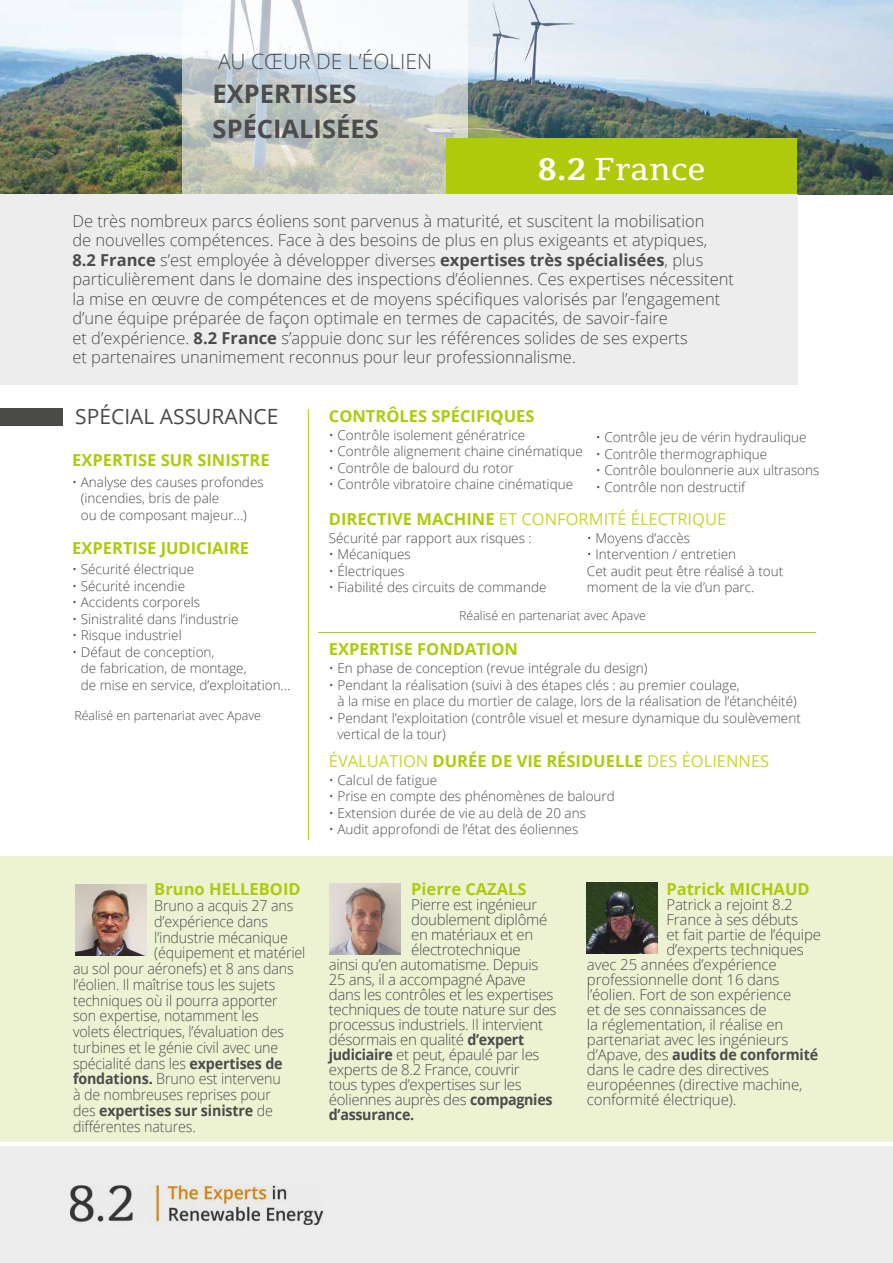
<style>
.page{position:relative;width:893px;height:1263px;background:#fff}
.page>*{position:absolute;margin:0;border:0;box-sizing:border-box;transform-origin:0 0}
.t1{font:31.5px "Tienne";color:#fff}
.t2{font:700 25.5px/34.5px "Open Sans";color:#4c4b4d}
.t3{font:300 21px "Open Sans";color:#4c4b4d}
.t4{font:21px "Open Sans";color:#4a4a49}
.t5{font:300 16.5px/19.5px "Open Sans";color:#4c4b4d}
.t6{font:700 16.5px "Open Sans";color:#afca0b}
.t7{font:16.5px "Open Sans";color:#c7d530}
.t8{font:300 15px "Open Sans";letter-spacing:-.01em;color:#4c4b4d}
.t9{font:300 15px "Open Sans";letter-spacing:-.01em;color:#4c4b4d;scale:.95 1}
.t10{font:700 15px "Open Sans";letter-spacing:-.01em;color:#4c4b4d;scale:.95 1}
.t11{font:300 13.5px/16.5px "Open Sans";color:#4c4b4d}
.t12{font:300 12.45px "Open Sans";color:#4c4b4d}
.s1{font-weight:700}
.s2{font-weight:300}
.s3{font-weight:700;color:#afca0b}
</style>
<div class="page">
<div style="left:0;top:856px;width:893px;height:285px;background:#edf2d2"></div>
<img style="left:0;top:0;width:893px;height:195px">
<svg style="left:183px;top:0;width:285px;height:195px"></svg>
<hr style="left:308px;top:409px;width:1px;height:431px;background:#afca0b">
<hr style="left:318px;top:632px;width:498px;height:1px;background:#afca0b">
<div style="left:0;top:408px;width:63px;height:17px;background:#4a4a49"></div>
<img style="left:586px;top:882px;width:71px;height:71px">
<img style="left:329px;top:883px;width:71px;height:71px">
<img style="left:75px;top:884px;width:71px;height:71px">
<div style="left:0;top:1147px;width:893px;height:116px;background:#ededed"></div>
<img style="left:70px;top:1185px;width:253px;height:40px">
<div style="left:446px;top:139px;width:351px;height:55px;background:#afca0b"></div>
<div style="left:0;top:195px;width:797px;height:190px;background:#ededed"></div>
<p class="t3" style="left:218px;top:47px;width:216px">AU CŒUR DE L’ÉOLIEN</p>
<p class="t2" style="left:213px;top:76px;width:168px">EXPERTISES<br>SPÉCIALISÉES</p>
<p class="t1" style="left:538px;top:149px;width:169px"><span class="s1">8.2</span> France</p>
<p class="t5" style="left:72px;top:211px;width:663px">De très nombreux parcs éoliens sont parvenus à maturité, et suscitent la mobilisation<br>de nouvelles compétences. Face à des besoins de plus en plus exigeants et atypiques, <span class="s1">8.2 France</span> s’est employée à développer diverses <span class="s1">expertises très spécialisées</span>, plus particulièrement dans le domaine des inspections d’éoliennes. Ces expertises nécessitent la mise en œuvre de compétences et de moyens spécifiques valorisés par l’engagement d’une équipe préparée de façon optimale en termes de capacités, de savoir-faire<br>et d’expérience. <span class="s1">8.2 France</span> s’appuie donc sur les références solides de ses experts<br>et partenaires unanimement reconnus pour leur professionnalisme.</p>
<p class="t4" style="left:75px;top:402px;width:205px">SPÉCIAL ASSURANCE</p>
<p class="t6" style="left:72px;top:448px;width:199px">EXPERTISE SUR SINISTRE</p>
<p class="t11" style="left:81px;top:473px;width:184px;text-indent:-9px">• Analyse des causes profondes (incendies, bris de pale<br>ou de composant majeur...)</p>
<p class="t6" style="left:72px;top:536px;width:178px">EXPERTISE JUDICIAIRE</p>
<p class="t11" style="left:72px;top:561px;width:123px">• Sécurité électrique</p>
<p class="t11" style="left:72px;top:577px;width:114px">• Sécurité incendie</p>
<p class="t11" style="left:72px;top:594px;width:129px">• Accidents corporels</p>
<p class="t11" style="left:72px;top:610px;width:168px">• Sinistralité dans l’industrie</p>
<p class="t11" style="left:72px;top:627px;width:111px">• Risque industriel</p>
<p class="t11" style="left:81px;top:643px;width:211px;text-indent:-9px">• Défaut de conception,<br>de fabrication, de montage,<br>de mise en service, d’exploitation...</p>
<p class="t12" style="left:74px;top:707px;width:188px">Réalisé en partenariat avec Apave</p>
<p class="t6" style="left:154px;top:878px;width:148px">Bruno HELLEBOID</p>
<p class="t9" style="left:154px;top:895px;width:148px">Bruno a acquis 27 ans</p>
<p class="t9" style="left:154px;top:911px;width:121px">d’expérience dans</p>
<p class="t9" style="left:154px;top:927px;width:142px">l’industrie mécanique</p>
<p class="t9" style="left:154px;top:942px;width:161px">(équipement et matériel</p>
<p class="t9" style="left:73px;top:958px;width:234px">au sol pour aéronefs) et 8 ans dans</p>
<p class="t9" style="left:73px;top:974px;width:215px">l’éolien. Il maîtrise tous les sujets</p>
<p class="t9" style="left:73px;top:990px;width:217px">techniques où il pourra apporter</p>
<p class="t9" style="left:73px;top:1005px;width:197px">son expertise, notamment les</p>
<p class="t9" style="left:73px;top:1021px;width:224px">volets électriques, l’évaluation des</p>
<p class="t9" style="left:73px;top:1037px;width:218px">turbines et le génie civil avec une</p>
<p class="t9" style="left:73px;top:1053px;width:222px">spécialité dans les <span class="s1">expertises de</span></p>
<p class="t9" style="left:73px;top:1068px;width:220px"><span class="s1">fondations.</span> Bruno est intervenu</p>
<p class="t9" style="left:73px;top:1084px;width:210px">à de nombreuses reprises pour</p>
<p class="t10" style="left:73px;top:1100px;width:212px"><span class="s2">des</span> expertises sur sinistre <span class="s2">de</span></p>
<p class="t9" style="left:73px;top:1116px;width:131px">différentes natures.</p>
<p class="t6" style="left:329px;top:404px;width:207px">CONTRÔLES SPÉCIFIQUES</p>
<p class="t11" style="left:329px;top:426px;width:198px">• Contrôle isolement génératrice</p>
<p class="t11" style="left:329px;top:443px;width:255px">• Contrôle alignement chaine cinématique</p>
<p class="t11" style="left:329px;top:459px;width:186px">• Contrôle de balourd du rotor</p>
<p class="t11" style="left:329px;top:476px;width:246px">• Contrôle vibratoire chaine cinématique</p>
<p class="t11" style="left:596px;top:429px;width:212px">• Contrôle jeu de vérin hydraulique</p>
<p class="t11" style="left:596px;top:445px;width:173px">• Contrôle thermographique</p>
<p class="t11" style="left:596px;top:462px;width:225px">• Contrôle boulonnerie aux ultrasons</p>
<p class="t11" style="left:596px;top:478px;width:151px">• Contrôle non destructif</p>
<p class="t7" style="left:329px;top:508px;width:399px"><span class="s3">DIRECTIVE MACHINE</span> ET CONFORMITÉ ÉLECTRIQUE</p>
<p class="t11" style="left:329px;top:529px;width:204px">Sécurité par rapport aux risques :</p>
<p class="t11" style="left:329px;top:546px;width:83px">• Mécaniques</p>
<p class="t11" style="left:329px;top:562px;width:77px">• Électriques</p>
<p class="t11" style="left:329px;top:579px;width:219px">• Fiabilité des circuits de commande</p>
<p class="t11" style="left:587px;top:529px;width:105px">• Moyens d’accès</p>
<p class="t11" style="left:587px;top:546px;width:151px">• Intervention / entretien</p>
<p class="t11" style="left:587px;top:562px;width:198px">Cet audit peut être réalisé à tout moment de la vie d’un parc.</p>
<p class="t12" style="left:459px;top:607px;width:188px">Réalisé en partenariat avec Apave</p>
<p class="t6" style="left:329px;top:638px;width:191px">EXPERTISE FONDATION</p>
<p class="t11" style="left:329px;top:660px;width:320px">• En phase de conception (revue intégrale du design)</p>
<p class="t11" style="left:337px;top:676px;width:461px;text-indent:-9px">• Pendant la réalisation (suivi à des étapes clés : au premier coulage,<br>à la mise en place du mortier de calage, lors de la réalisation de l’étanchéité)</p>
<p class="t11" style="left:337px;top:709px;width:465px;text-indent:-9px">• Pendant l’exploitation (contrôle visuel et mesure dynamique du soulèvement vertical de la tour)</p>
<p class="t7" style="left:329px;top:750px;width:442px">ÉVALUATION <span class="s3">DURÉE DE VIE RÉSIDUELLE</span> DES ÉOLIENNES</p>
<p class="t11" style="left:329px;top:771px;width:110px">• Calcul de fatigue</p>
<p class="t11" style="left:329px;top:788px;width:287px">• Prise en compte des phénomènes de balourd</p>
<p class="t11" style="left:329px;top:804px;width:259px">• Extension durée de vie au delà de 20 ans</p>
<p class="t11" style="left:329px;top:821px;width:251px">• Audit approfondi de l’état des éoliennes</p>
<p class="t6" style="left:411px;top:878px;width:117px">Pierre CAZALS</p>
<p class="t8" style="left:411px;top:894px;width:128px">Pierre est ingénieur</p>
<p class="t8" style="left:411px;top:909px;width:138px">doublement diplômé</p>
<p class="t8" style="left:411px;top:924px;width:123px">en matériaux et en</p>
<p class="t8" style="left:411px;top:939px;width:111px">électrotechnique</p>
<p class="t8" style="left:329px;top:954px;width:211px">ainsi qu’en automatisme. Depuis</p>
<p class="t8" style="left:329px;top:969px;width:199px">25 ans, il a accompagné Apave</p>
<p class="t8" style="left:329px;top:984px;width:226px">dans les contrôles et les expertises</p>
<p class="t8" style="left:329px;top:999px;width:229px">techniques de toute nature sur des</p>
<p class="t8" style="left:329px;top:1014px;width:216px">processus industriels. Il intervient</p>
<p class="t8" style="left:329px;top:1029px;width:197px">désormais en qualité <span class="s1">d’expert</span></p>
<p class="t8" style="left:329px;top:1044px;width:212px"><span class="s1">judiciaire</span> et peut, épaulé par les</p>
<p class="t8" style="left:329px;top:1059px;width:192px">experts de 8.2 France, couvrir</p>
<p class="t8" style="left:329px;top:1074px;width:195px">tous types d’expertises sur les</p>
<p class="t8" style="left:329px;top:1089px;width:225px">éoliennes auprès des <span class="s1">compagnies</span></p>
<p class="t10" style="left:329px;top:1104px;width:91px">d’assurance.</p>
<p class="t6" style="left:666px;top:878px;width:145px">Patrick MICHAUD</p>
<p class="t8" style="left:666px;top:894px;width:128px">Patrick a rejoint 8.2</p>
<p class="t8" style="left:666px;top:909px;width:133px">France à ses débuts</p>
<p class="t8" style="left:666px;top:924px;width:156px">et fait partie de l’équipe</p>
<p class="t8" style="left:666px;top:939px;width:139px">d’experts techniques</p>
<p class="t8" style="left:587px;top:954px;width:191px">avec 25 années d’expérience</p>
<p class="t8" style="left:587px;top:969px;width:194px">professionnelle dont 16 dans</p>
<p class="t8" style="left:587px;top:984px;width:206px">l’éolien. Fort de son expérience</p>
<p class="t8" style="left:587px;top:999px;width:181px">et de ses connaissances de</p>
<p class="t8" style="left:587px;top:1014px;width:198px">la réglementation, il réalise en</p>
<p class="t8" style="left:587px;top:1029px;width:203px">partenariat avec les ingénieurs</p>
<p class="t10" style="left:587px;top:1044px;width:245px"><span class="s2">d’Apave, des</span> audits de conformité</p>
<p class="t8" style="left:587px;top:1059px;width:184px">dans le cadre des directives</p>
<p class="t8" style="left:587px;top:1074px;width:217px">européennes (directive machine,</p>
<p class="t8" style="left:587px;top:1089px;width:151px">conformité électrique).</p>
</div>
